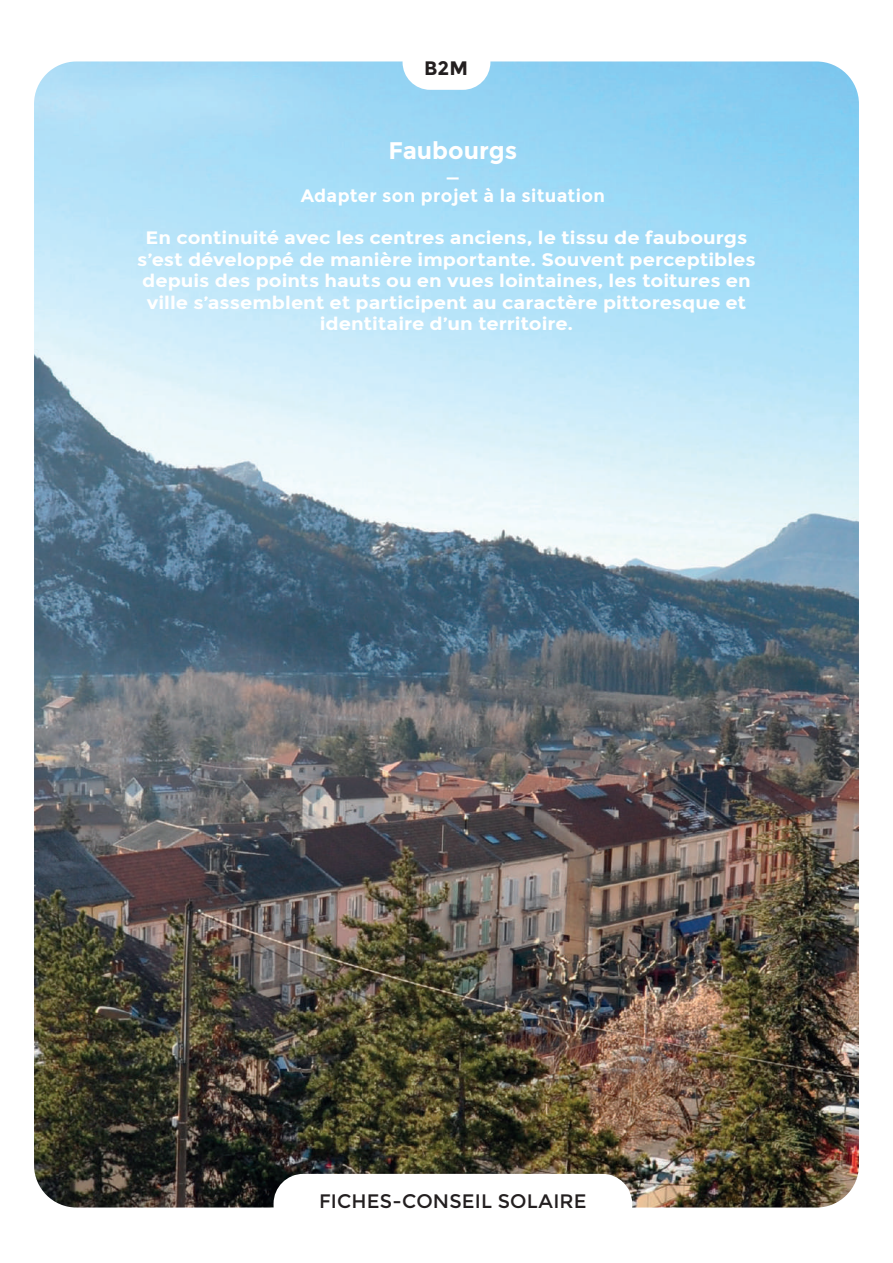
<style>
.page{position:relative;width:893px;height:1263px;background:#fff}
.page>*{position:absolute;margin:0;border:0;box-sizing:border-box;transform-origin:0 0}
.t1{font:700 24px "Montserrat";color:#fff}
.t2{font:700 21px "Montserrat";color:#fff}
.t3{font:19.5px "Montserrat";letter-spacing:.005em;color:#231f20}
.t4{font:700 19.5px "Montserrat";color:#231f20}
.t5{font:700 18px/21.6px "Montserrat";color:#fff;text-align:center;scale:1.1 1}
.t6{font:700 18px "Montserrat";letter-spacing:.02em;color:#fff}
</style>
<div class="page">
<img style="left:34px;top:61px;width:825px;height:1146px">
<div style="left:274px;top:1174px;width:358px;height:63px;background:#fff;border-radius:30px"></div>
<div style="left:403px;top:35px;width:87px;height:55px;background:#fff;border-radius:28px"></div>
<p class="t4" style="left:424px;top:56px;width:46px">B2M</p>
<h1 class="t1" style="left:388px;top:136px;width:130px">Faubourgs</h1>
<p class="t2" style="left:446px;top:164px;width:16px">—</p>
<p class="t6" style="left:301px;top:185px;width:306px">Adapter son projet à la situation</p>
<p class="t5" style="left:137px;top:227px;width:564px">En continuité avec les centres anciens, le tissu de faubourgs s’est développé de manière importante. Souvent perceptibles depuis des points hauts ou en vues lointaines, les toitures en ville s’assemblent et participent au caractère pittoresque et identitaire d’un territoire.</p>
<p class="t3" style="left:319px;top:1189px;width:269px">FICHES-CONSEIL SOLAIRE</p>
</div>
